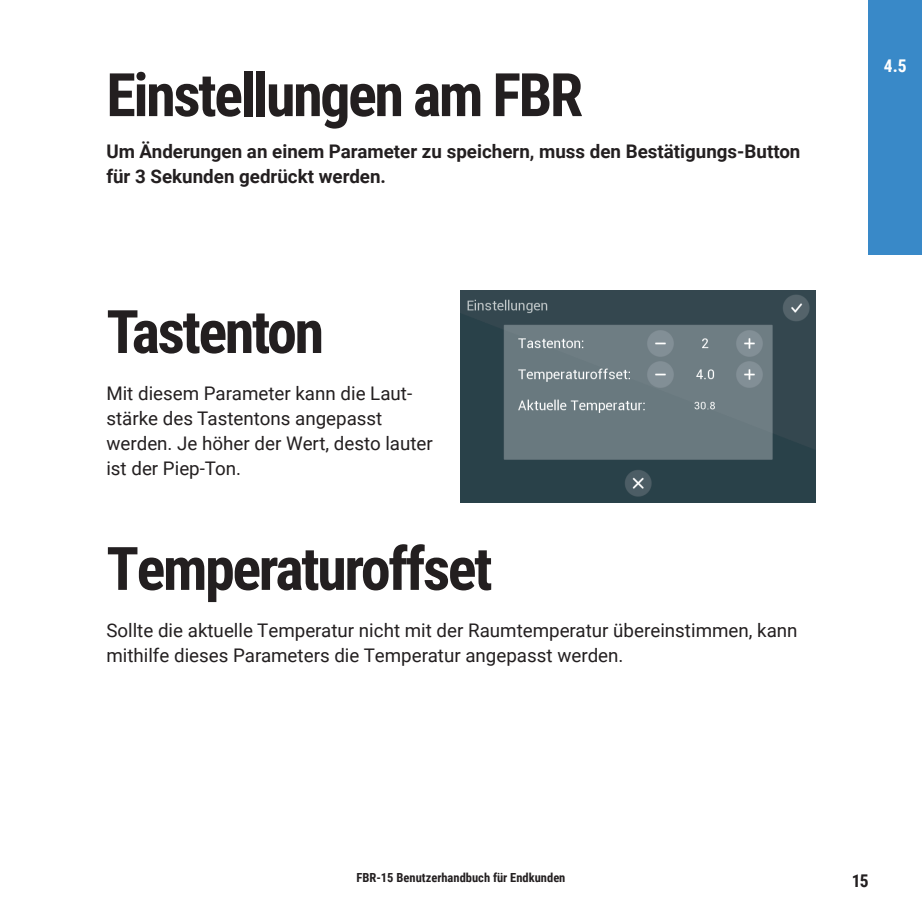
<style>
.page{position:relative;width:922px;height:922px;background:#fff}
.page>*{position:absolute;margin:0;border:0;box-sizing:border-box;transform-origin:0 0}
.t1{font:700 60px "Roboto Condensed";letter-spacing:-.04em;color:#231f20}
.t2{font:18.75px/25px "Roboto";color:#231f20}
.t3{font:700 18.75px/25px "Roboto";color:#231f20}
.t4{font:700 17.5px "Roboto Condensed";color:#fff}
.t5{font:700 17.5px "Roboto Condensed";color:#231f20}
.t6{font:700 12.5px "Roboto Condensed";color:#231f20}
</style>
<div class="page">
<div style="left:868px;top:0;width:53px;height:255px;background:#3989c8"></div>
<img style="left:461px;top:290px;width:354px;height:212px">
<h1 class="t1" style="left:106px;top:53px;width:478px">Einstellungen am FBR</h1>
<p class="t3" style="left:106px;top:138px;width:695px">Um Änderungen an einem Parameter zu speichern, muss den Bestätigungs-Button für 3 Sekunden gedrückt werden.</p>
<h1 class="t1" style="left:106px;top:289px;width:219px">Tastenton</h1>
<p class="t2" style="left:106px;top:380px;width:328px">Mit diesem Parameter kann die Laut&shy;stärke des Tastentons angepasst werden. Je höher der Wert, desto lauter ist der Piep-Ton.</p>
<h1 class="t1" style="left:106px;top:526px;width:387px">Temperaturoffset</h1>
<p class="t2" style="left:106px;top:617px;width:692px">Sollte die aktuelle Temperatur nicht mit der Raumtemperatur übereinstimmen, kann mithilfe dieses Parameters die Temperatur angepasst werden.</p>
<p class="t4" style="left:883px;top:53px;width:24px">4.5</p>
<p class="t6" style="left:356px;top:868px;width:210px">FBR-15 Benutzerhandbuch für Endkunden</p>
<p class="t5" style="left:851px;top:868px;width:18px">15</p>
</div>
